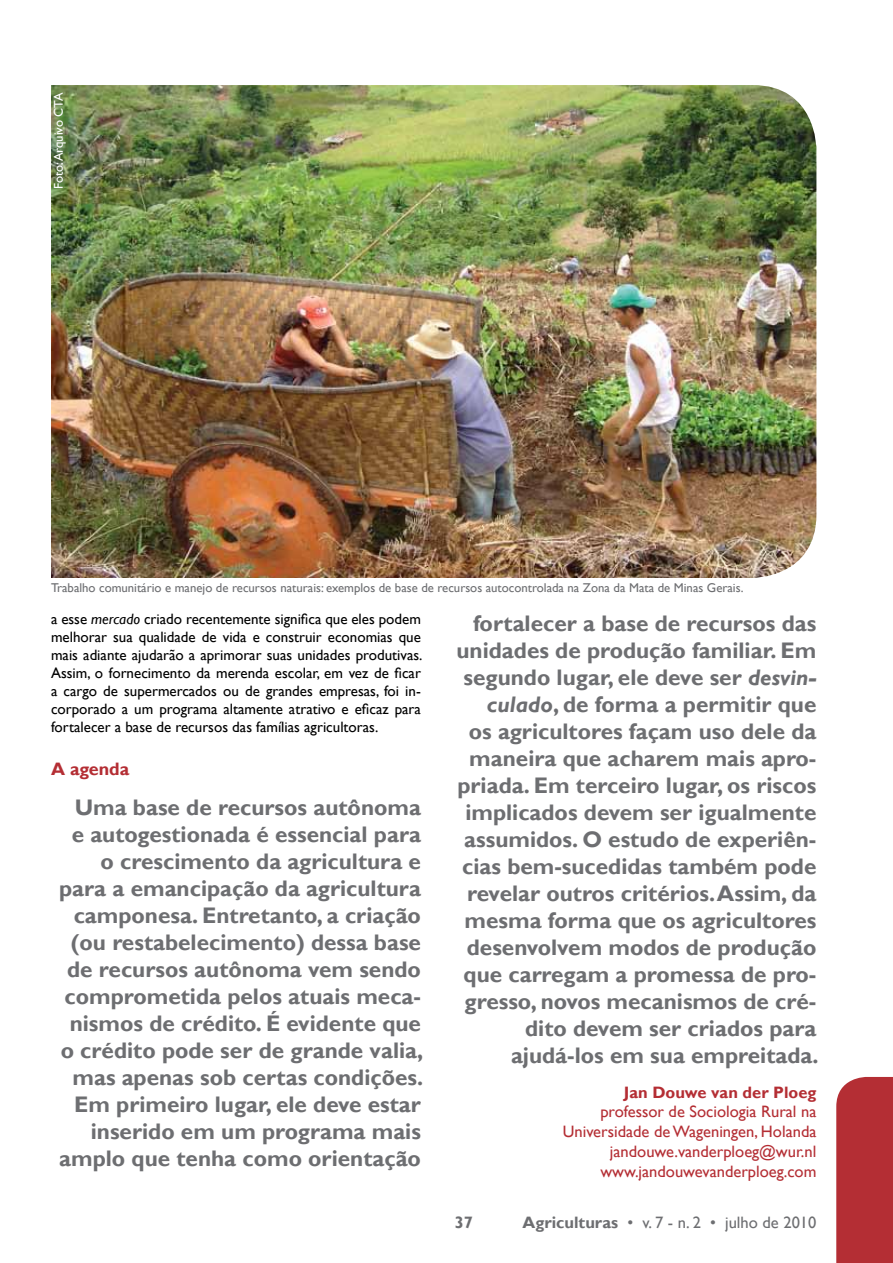
<style>
.page{position:relative;width:893px;height:1263px;background:#fff}
.page>*{position:absolute;margin:0;border:0;box-sizing:border-box;transform-origin:0 0}
.t1{font:700 22.5px/27px "Gill Sans";color:#6d6e71;text-align:right}
.t2{font:700 18px "Gill Sans";color:#b42e34}
.t3{font:16.5px/19.8px "Gill Sans";color:#b42e34;text-align:right}
.t4{font:16.5px "Gill Sans";color:#6d6e71}
.t5{font:700 16.5px "Gill Sans";color:#b42e34}
.t6{font:700 16.5px "Gill Sans";color:#6d6e71}
.t7{font:15px/18px "Gill Sans";color:#000;text-align:justify}
.t8{font:12.75px "Gill Sans";color:#6d6e71}
.t9{font:12.75px "Gill Sans";color:#fff}
.s1{font-style:italic}
.s2{font-weight:700}
</style>
<div class="page">
<img style="left:51px;top:85px;width:765px;height:493px">
<div style="left:836px;top:1077px;width:57px;height:186px;background:#b42e34"></div>
<p class="t9" style="left:51px;top:189px;width:98px;rotate:-90deg">Foto: Arquivo CTA</p>
<p class="t8" style="left:51px;top:580px;width:694px">Trabalho comunitário e manejo de recursos naturais: exemplos de base de recursos autocontrolada na Zona da Mata de Minas Gerais.</p>
<p class="t7" style="left:51px;top:610px;width:373px">a esse <span class="s1">mercado</span> criado recentemente significa que eles podem melhorar sua qualidade de vida e construir economias que mais adiante ajudarão a aprimorar suas unidades produtivas.<br>Assim, o fornecimento da merenda escolar, em vez de ficar a cargo de supermercados ou de grandes empresas, foi in&shy;corporado a um programa altamente atrativo e eficaz para fortalecer a base de recursos das famílias agricultoras.</p>
<p class="t2" style="left:51px;top:758px;width:80px">A agenda</p>
<p class="t1" style="left:59px;top:794px;width:366px">Uma base de recursos autônoma e autogestionada é essencial para o crescimento da agricultura e para a emancipação da agricultura camponesa. Entretanto, a criação (ou restabelecimento) dessa base de recursos autônoma vem sendo comprometida pelos atuais meca&shy;nismos de crédito. É evidente que o crédito pode ser de grande valia, mas apenas sob certas condições.<br>Em primeiro lugar, ele deve estar inserido em um programa mais amplo que tenha como orientação</p>
<p class="t1" style="left:456px;top:611px;width:364px">fortalecer a base de recursos das unidades de produção familiar. Em segundo lugar, ele deve ser <span class="s1">desvin&shy;culado</span>, de forma a permitir que<br>os agricultores façam uso dele da maneira que acharem mais apro&shy;priada. Em terceiro lugar, os riscos implicados devem ser igualmente assumidos. O estudo de experiên&shy;cias bem-sucedidas também pode revelar outros critérios. Assim, da mesma forma que os agricultores desenvolvem modos de produção que carregam a promessa de pro&shy;gresso, novos mecanismos de cré&shy;dito devem ser criados para ajudá-los em sua empreitada.</p>
<p class="t5" style="left:624px;top:1082px;width:194px">Jan Douwe van der Ploeg</p>
<p class="t3" style="left:563px;top:1102px;width:255px">professor de Sociologia Rural na Universidade de Wageningen, Holanda jandouwe.vanderploeg@wur.nl www.jandouwevanderploeg.com</p>
<p class="t6" style="left:455px;top:1212px;width:20px">37</p>
<p class="t4" style="left:523px;top:1212px;width:295px"><span class="s2">Agriculturas</span> • v. 7 - n. 2 • julho de 2010</p>
</div>
